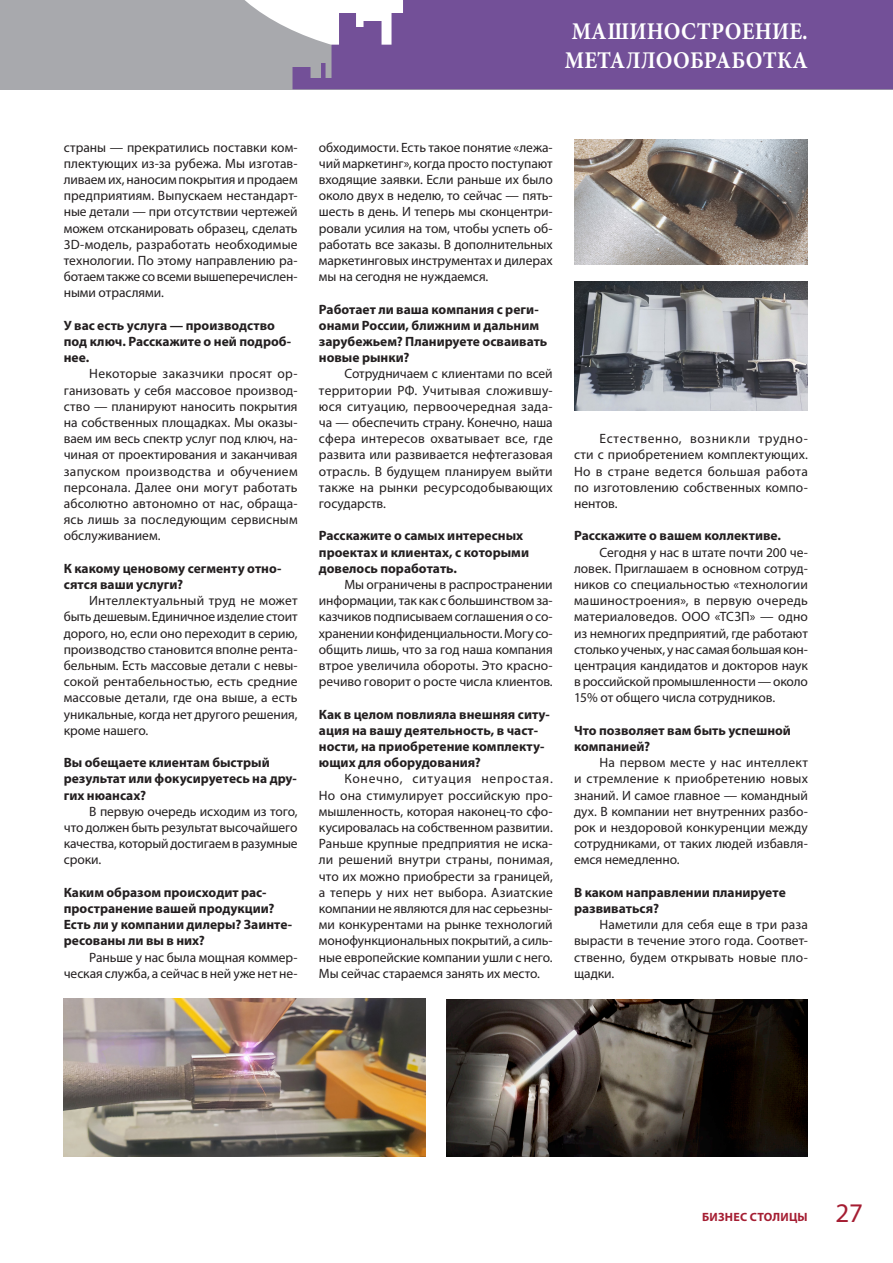
<style>
.page{position:relative;width:893px;height:1263px;background:#fff}
.page>*{position:absolute;margin:0;border:0;box-sizing:border-box;transform-origin:0 0}
.t1{font:27px "Myriad Pro";color:#a51d32}
.t2{font:700 24px/28.8px "Minion Pro";letter-spacing:.01em;color:#fff;scale:.91 1}
.текст{font:13.5px/16.2px "Myriad Pro";letter-spacing:-.005em;color:#231f20;text-align:justify}
.вопрос{font:700 13.5px/16.2px "Myriad Pro";color:#231f20}
.t3{font:700 12px "Myriad Pro";letter-spacing:.02em;color:#a51d32}
</style>
<div class="page">
<div style="left:0;top:0;width:893px;height:89px;background:#a8a9ad"></div>
<svg style="left:245px;top:0;width:47px;height:30px"></svg>
<svg style="left:292px;top:0;width:601px;height:89px;background:#7c5c9e"></svg>
<img style="left:574px;top:281px;width:234px;height:130px">
<img style="left:64px;top:999px;width:361px;height:157px">
<img style="left:574px;top:139px;width:234px;height:126px">
<img style="left:446px;top:999px;width:362px;height:157px">
<h2 class="t2" style="left:565px;top:17px;width:269px">МАШИНОСТРОЕНИЕ.<br>МЕТАЛЛООБРАБОТКА</h2>
<p class="текст" style="left:64px;top:139px;width:235px">страны — прекратились поставки ком‑ плектующих из‑за рубежа. Мы изготав‑ ливаем их, наносим покрытия и продаем предприятиям. Выпускаем нестандарт‑ ные детали — при отсутствии чертежей можем отсканировать образец, сделать 3D-модель, разработать необходимые технологии. По этому направлению ра‑ ботаем также со всеми вышеперечислен‑ ными отраслями.</p>
<p class="вопрос" style="left:64px;top:317px;width:229px">У вас есть услуга — производство под ключ. Расскажите о ней подроб&shy;нее.</p>
<p class="текст" style="left:64px;top:365px;width:235px;text-indent:26px">Некоторые заказчики просят ор‑ ганизовать у себя массовое производ‑ ство — планируют наносить покрытия на собственных площадках. Мы оказы‑ ваем им весь спектр услуг под ключ, на‑ чиная от проектирования и заканчивая запуском производства и обучением персонала. Далее они могут работать абсолютно автономно от нас, обраща‑ ясь лишь за последующим сервисным обслуживанием.</p>
<p class="вопрос" style="left:64px;top:560px;width:219px">К какому ценовому сегменту отно&shy;сятся ваши услуги?</p>
<p class="текст" style="left:64px;top:592px;width:235px;text-indent:26px">Интеллектуальный труд не может быть дешевым. Единичное изделие стоит дорого, но, если оно переходит в серию, производство становится вполне рента‑ бельным. Есть массовые детали с невы‑ сокой рентабельностью, есть средние массовые детали, где она выше, а есть уникальные, когда нет другого решения, кроме нашего.</p>
<p class="вопрос" style="left:64px;top:754px;width:235px">Вы обещаете клиентам быстрый результат или фокусируетесь на дру&shy;гих нюансах?</p>
<p class="текст" style="left:64px;top:803px;width:235px;text-indent:26px">В первую очередь исходим из того, что должен быть результат высочайшего качества, который достигаем в разумные сроки.</p>
<p class="вопрос" style="left:64px;top:884px;width:230px">Каким образом происходит рас&shy;пространение вашей продукции?<br>Есть ли у компании дилеры? Заинте&shy;ресованы ли вы в них?</p>
<p class="текст" style="left:64px;top:949px;width:235px;text-align:right">Раньше у нас была мощная коммер‑ ческая служба, а сейчас в ней уже нет не‑</p>
<p class="текст" style="left:319px;top:139px;width:235px">обходимости. Есть такое понятие «лежа‑ чий маркетинг», когда просто поступают входящие заявки. Если раньше их было около двух в неделю, то сейчас — пять&shy;шесть в день. И теперь мы сконцентри‑ ровали усилия на том, чтобы успеть об‑ работать все заказы. В дополнительных маркетинговых инструментах и дилерах мы на сегодня не нуждаемся.</p>
<p class="вопрос" style="left:319px;top:300px;width:230px">Работает ли ваша компания с реги&shy;онами России, ближним и дальним зарубежьем? Планируете осваивать новые рынки?</p>
<p class="текст" style="left:319px;top:365px;width:235px;text-indent:26px">Сотрудничаем с клиентами по всей территории РФ. Учитывая сложившу‑ юся ситуацию, первоочередная зада‑ ча — обеспечить страну. Конечно, наша сфера интересов охватывает все, где развита или развивается нефтегазовая отрасль. В будущем планируем выйти также на рынки ресурсодобывающих государств.</p>
<p class="вопрос" style="left:319px;top:527px;width:212px">Расскажите о самых интересных проектах и клиентах, с которыми довелось поработать.</p>
<p class="текст" style="left:319px;top:576px;width:235px;text-indent:26px">Мы ограничены в распространении информации, так как с большинством за‑ казчиков подписываем соглашения о со‑ хранении конфиденциальности. Могу со‑ общить лишь, что за год наша компания втрое увеличила обороты. Это красно‑ речиво говорит о росте числа клиентов.</p>
<p class="вопрос" style="left:319px;top:705px;width:233px">Как в целом повлияла внешняя ситу&shy;ация на вашу деятельность, в част&shy;ности, на приобретение комплекту&shy;ющих для оборудования?</p>
<p class="текст" style="left:319px;top:770px;width:235px;text-indent:26px">Конечно, ситуация непростая.<br>Но она стимулирует российскую про‑ мышленность, которая наконец‑то сфо‑ кусировалась на собственном развитии.<br>Раньше крупные предприятия не иска‑ ли решений внутри страны, понимая, что их можно приобрести за границей, а теперь у них нет выбора. Азиатские компании не являются для нас серьезны‑ ми конкурентами на рынке технологий монофункциональных покрытий, а силь‑ ные европейские компании ушли с него.<br>Мы сейчас стараемся занять их место.</p>
<p class="текст" style="left:574px;top:430px;width:235px;text-indent:26px">Естественно, возникли трудно‑ сти с приобретением комплектующих.<br>Но в стране ведется большая работа по изготовлению собственных компо‑ нентов.</p>
<p class="вопрос" style="left:574px;top:527px;width:208px">Расскажите о вашем коллективе.</p>
<p class="текст" style="left:574px;top:544px;width:235px;text-indent:26px">Сегодня у нас в штате почти 200 че‑ ловек. Приглашаем в основном сотруд‑ ников со специальностью «технологии машиностроения», в первую очередь материаловедов. ООО «ТСЗП» — одно из немногих предприятий, где работают столько ученых, у нас самая большая кон‑ центрация кандидатов и докторов наук в российской промышленности — около 15% от общего числа сотрудников.</p>
<p class="вопрос" style="left:574px;top:722px;width:218px">Что позволяет вам быть успешной компанией?</p>
<p class="текст" style="left:574px;top:754px;width:235px;text-indent:26px">На первом месте у нас интеллект и стремление к приобретению новых знаний. И самое главное — командный дух. В компании нет внутренних разбо‑ рок и нездоровой конкуренции между сотрудниками, от таких людей избавля‑ емся немедленно.</p>
<p class="вопрос" style="left:574px;top:884px;width:213px">В каком направлении планируете развиваться?</p>
<p class="текст" style="left:574px;top:916px;width:235px;text-indent:26px">Наметили для себя еще в три раза вырасти в течение этого года. Соответ‑ ственно, будем открывать новые пло‑ щадки.</p>
<p class="t3" style="left:702px;top:1209px;width:107px">БИЗНЕС СТОЛИЦЫ</p>
<h1 class="t1" style="left:835px;top:1196px;width:29px">27</h1>
</div>
